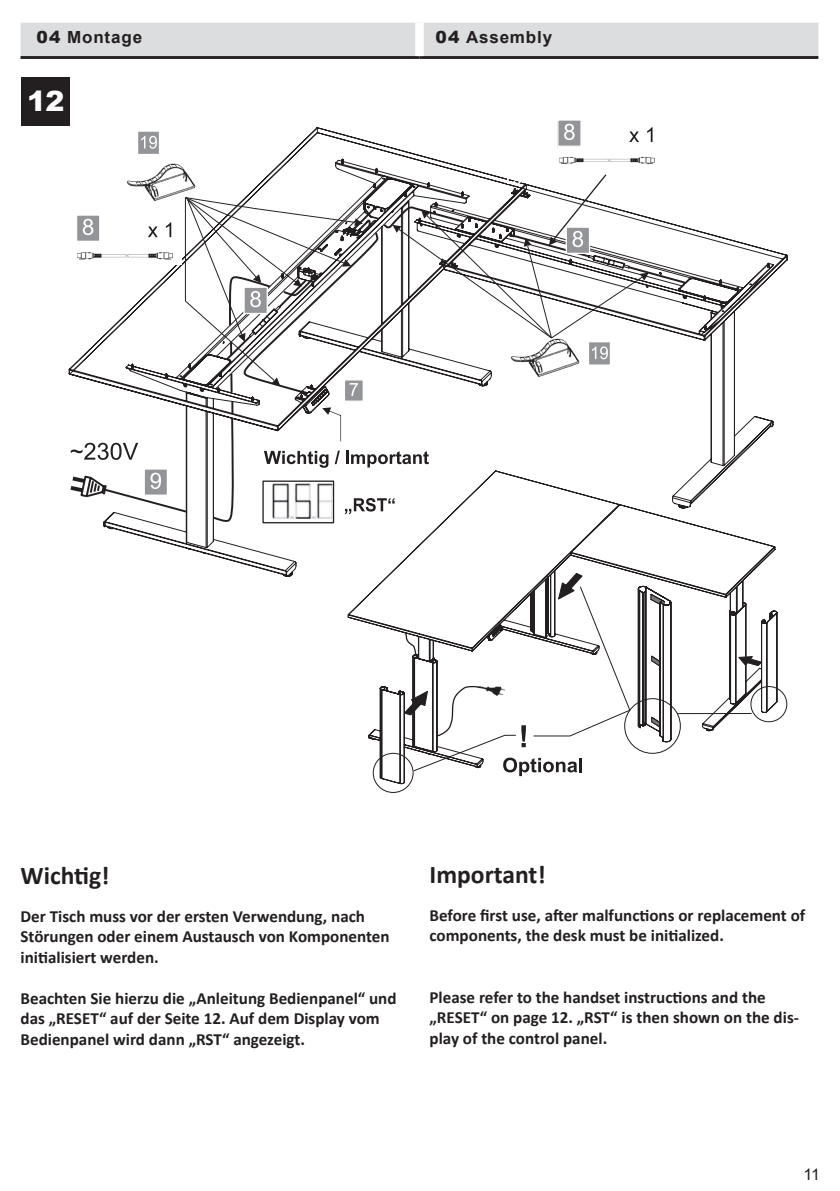
<style>
.page{position:relative;width:840px;height:1191px;background:#fff}
.page>*{position:absolute;margin:0;border:0;box-sizing:border-box;transform-origin:0 0}
.t1{font:900 27.8px "Arial";color:#fff}
.t2{font:700 25.6px "Calibri";color:#231f20}
.t3{font:700 17px/20.4px "Calibri";color:#231f20}
.t4{font:700 16.6px "Arial";letter-spacing:.045em;color:#231f20}
.t5{font:16px "Arial";color:#231f20}
.s1{font-weight:900}
</style>
<div class="page">
<div style="left:21px;top:23px;width:797px;height:33px;background:#dcdddf"></div>
<hr style="left:21px;top:56px;width:398px;height:3px;background:#231f20">
<hr style="left:419px;top:56px;width:399px;height:3px;background:#231f20">
<div style="left:415px;top:23px;width:8px;height:33px;background:#fff"></div>
<svg style="left:69px;top:127px;width:718px;height:450px"></svg>
<div style="left:343px;top:379px;width:21px;height:23px;background:#939598;border:1px solid #fff"></div>
<svg style="left:71px;top:443px;width:31px;height:17px"></svg>
<svg style="left:69px;top:474px;width:33px;height:24px"></svg>
<svg style="left:102px;top:274px;width:214px;height:249px"></svg>
<div style="left:143px;top:468px;width:25px;height:28px;background:#939598;border:1px solid #fff"></div>
<svg style="left:150px;top:472px;width:11px;height:17px"></svg>
<img style="left:127px;top:162px;width:72px;height:40px">
<div style="left:137px;top:131px;width:22px;height:23px;background:#939598"></div>
<div style="left:137px;top:130px;width:23px;height:25px;border:1px solid #fff"></div>
<svg style="left:141px;top:136px;width:16px;height:13px"></svg>
<div style="left:557px;top:120px;width:23px;height:26px;background:#939598"></div>
<div style="left:557px;top:119px;width:24px;height:28px;border:1px solid #fff"></div>
<svg style="left:564px;top:124px;width:10px;height:16px"></svg>
<div style="left:750px;top:686px;width:36px;height:36px;border:1px solid #231f20;border-radius:50%"></div>
<svg style="left:347px;top:470px;width:430px;height:314px"></svg>
<div style="left:373px;top:753px;width:40px;height:39px;border:1px solid #231f20;border-radius:50%"></div>
<svg style="left:637px;top:585px;width:125px;height:157px"></svg>
<svg style="left:403px;top:572px;width:227px;height:204px"></svg>
<div style="left:262px;top:480px;width:72px;height:43px;background:#fff;border:1px solid #231f20"></div>
<img style="left:272px;top:483px;width:60px;height:36px">
<svg style="left:344px;top:498px;width:50px;height:16px"></svg>
<svg style="left:264px;top:451px;width:64px;height:17px"></svg>
<svg style="left:334px;top:450px;width:5px;height:14px"></svg>
<svg style="left:346px;top:451px;width:82px;height:16px"></svg>
<svg style="left:322px;top:407px;width:19px;height:34px"></svg>
<svg style="left:628px;top:131px;width:10px;height:11px"></svg>
<svg style="left:646px;top:127px;width:6px;height:15px"></svg>
<img style="left:558px;top:151px;width:104px;height:19px">
<div style="left:76px;top:215px;width:24px;height:26px;background:#939598"></div>
<div style="left:76px;top:214px;width:24px;height:28px;border:1px solid #fff"></div>
<svg style="left:83px;top:219px;width:10px;height:16px"></svg>
<svg style="left:148px;top:226px;width:10px;height:11px"></svg>
<svg style="left:166px;top:222px;width:5px;height:15px"></svg>
<img style="left:77px;top:246px;width:105px;height:19px">
<svg style="left:185px;top:171px;width:501px;height:225px"></svg>
<div style="left:22px;top:77px;width:48px;height:48px;background:#231f20"></div>
<p class="t4" style="left:37px;top:26px;width:107px"><span class="s1">04</span> Montage</p>
<p class="t4" style="left:435px;top:26px;width:118px"><span class="s1">04</span> Assembly</p>
<h1 class="t1" style="left:27px;top:81px;width:39px">12</h1>
<h2 class="t2" style="left:21px;top:857px;width:91px">Wichtig!</h2>
<p class="t3" style="left:21px;top:905px;width:370px">Der Tisch muss vor der ersten Verwendung, nach<br>Störungen oder einem Austausch von Komponenten initialisiert werden.</p>
<p class="t3" style="left:21px;top:987px;width:377px">Beachten Sie hierzu die „Anleitung Bedienpanel“ und das „RESET“ auf der Seite 12. Auf dem Display vom<br>Bedienpanel wird dann „RST“ angezeigt.</p>
<h2 class="t2" style="left:429px;top:856px;width:118px">Important!</h2>
<p class="t3" style="left:429px;top:904px;width:377px">Before first use, after malfunctions or replacement of components, the desk must be initialized.</p>
<p class="t3" style="left:429px;top:986px;width:370px">Please refer to the handset instructions and the „RESET“ on page 12. „RST“ is then shown on the dis&shy;play of the control panel.</p>
<p class="t5" style="left:803px;top:1162px;width:18px">11</p>
</div>
